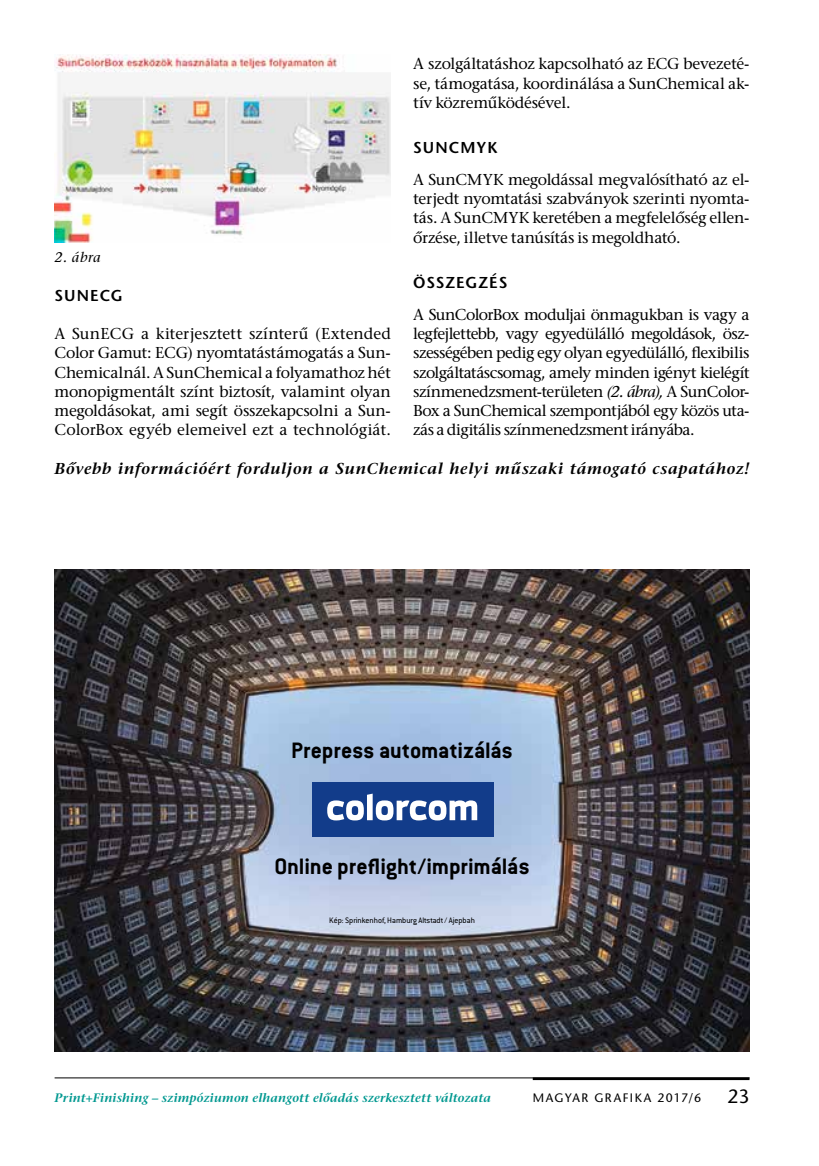
<style>
.page{position:relative;width:819px;height:1166px;background:#fff}
.page>*{position:absolute;margin:0;border:0;box-sizing:border-box;transform-origin:0 0}
.t1{font:700 24.5px "Conduit ITC Std";letter-spacing:-.005em;color:#000}
.t2{font:19.25px "ITC Stone Sans";color:#000}
.t3{font:15.75px/19.2px "ITC Stone Serif";letter-spacing:-.015em;color:#000;text-align:justify}
.t4{font:italic 600 15.75px "ITC Stone Serif";letter-spacing:.045em;color:#000}
.t5{font:600 15.75px "ITC Stone Sans";letter-spacing:.065em;color:#000}
.t6{font:italic 14px "ITC Stone Serif";color:#000}
.t7{font:italic 600 12.25px "ITC Stone Serif";letter-spacing:.015em;color:#009890}
.t8{font:12.25px "ITC Stone Sans";letter-spacing:.12em;color:#000}
.t9{font:8.75px "Conduit ITC Std";color:#000}
.s1{font-style:italic}
</style>
<div class="page">
<hr style="left:55px;top:1077px;width:694px;height:1px;background:#000">
<hr style="left:532px;top:1077px;width:217px;height:3px;background:#000">
<img style="left:55px;top:55px;width:336px;height:188px">
<img style="left:55px;top:569px;width:694px;height:482px">
<div style="left:312px;top:782px;width:181px;height:55px;background:#123c8a"></div>
<svg style="left:327px;top:793px;width:150px;height:27px"></svg>
<p class="t6" style="left:55px;top:250px;width:48px">2. ábra</p>
<p class="t5" style="left:55px;top:287px;width:70px">SUNECG</p>
<p class="t3" style="left:55px;top:326px;width:338px">A SunECG a kiterjesztett színterű (Extended Color Gamut: ECG) nyomtatástámogatás a Sun-Chemicalnál. A SunChemical a folyamathoz hét monopigmentált színt biztosít, valamint olyan megoldásokat, ami segít összekapcsolni a Sun-ColorBox egyéb elemeivel ezt a technológiát.</p>
<p class="t3" style="left:413px;top:57px;width:338px">A szolgáltatáshoz kapcsolható az ECG bevezeté&shy;se, támogatása, koordinálása a SunChemical ak&shy;tív közreműködésével.</p>
<p class="t5" style="left:413px;top:140px;width:86px">SUNCMYK</p>
<p class="t3" style="left:413px;top:172px;width:338px">A SunCMYK megoldással megvalósítható az el&shy;terjedt nyomtatási szabványok szerinti nyomta&shy;tás. A SunCMYK keretében a megfelelőség ellen&shy;őrzése, illetve tanúsítás is megoldható.</p>
<p class="t5" style="left:413px;top:274px;width:96px">ÖSSZEGZÉS</p>
<p class="t3" style="left:413px;top:307px;width:338px">A SunColorBox moduljai önmagukban is vagy a legfejlettebb, vagy egyedülálló megoldások, ös - szességében pedig egy olyan egyedülálló, flexibilis szolgáltatáscsomag, amely minden igényt kielégít színmenedzsment-területen <span class="s1">(2. ábra),</span> A SunColor-Box a SunChemical szempontjából egy közös uta&shy;zás a digitális színmenedzsment irányába.</p>
<p class="t4" style="left:55px;top:460px;width:696px">Bővebb információért forduljon a SunChemical helyi műszaki támogató csapatához!</p>
<h1 class="t1" style="left:291px;top:735px;width:223px">Prepress automatizálás</h1>
<h1 class="t1" style="left:274px;top:852px;width:257px">Online preflight/imprimálás</h1>
<p class="t9" style="left:329px;top:915px;width:147px">Kép: Sprinkenhof, Hamburg Altstadt / Ajepbah</p>
<p class="t7" style="left:55px;top:1091px;width:438px">Print+Finishing – szimpóziumon elhangott előadás szerkesztett változata</p>
<p class="t8" style="left:532px;top:1091px;width:170px">MAGYAR GRAFIKA 2017/6</p>
<p class="t2" style="left:727px;top:1085px;width:23px">23</p>
</div>
